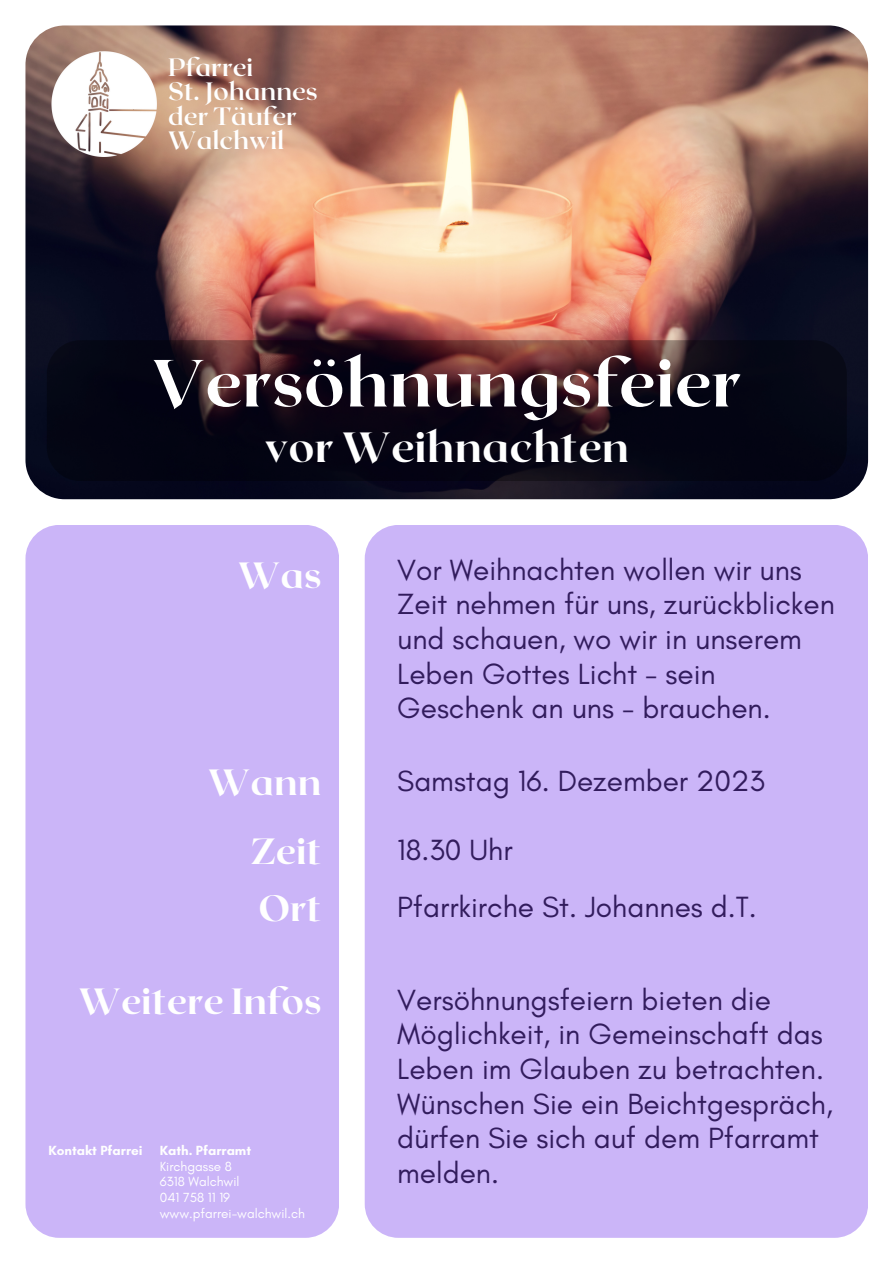
<style>
.page{position:relative;width:894px;height:1264px;background:#fff}
.page>*{position:absolute;margin:0;border:0;box-sizing:border-box;transform-origin:0 0}
.t1{font:800 66.45px "Roxborough CF";color:#fff}
.t2{font:800 42.15px "Roxborough CF";color:#fff}
.t3{font:800 36.45px "Roxborough CF";color:#fff}
.t4{font:29.7px/34.7px "Glacial Indifference";color:#321c5d}
.t5{font:700 25.05px "Roxborough CF";color:#fff}
.t6{font:13.5px "Glacial Indifference";color:#fff}
.t7{font:700 13.5px "Glacial Indifference";color:#fff}
</style>
<div class="page">
<div style="left:25px;top:525px;width:314px;height:712px;background:#cbb5f8;border-radius:34px"></div>
<div style="left:364px;top:525px;width:503px;height:712px;background:#cbb5f8;border-radius:34px"></div>
<img style="left:25px;top:25px;width:842px;height:474px;border-radius:39px">
<svg style="left:47px;top:340px;width:799px;height:141px;background:#150c18"></svg>
<img style="left:51px;top:52px;width:106px;height:104px">
<p class="t5" style="left:168px;top:51px;width:86px">Pfarrei</p>
<p class="t5" style="left:168px;top:75px;width:151px">St. Johannes</p>
<p class="t5" style="left:168px;top:100px;width:130px">der Täufer</p>
<p class="t5" style="left:168px;top:124px;width:117px">Walchwil</p>
<p class="t1" style="left:152px;top:340px;width:590px">Versöhnungsfeier</p>
<p class="t2" style="left:264px;top:420px;width:366px">vor Weihnachten</p>
<p class="t3" style="left:238px;top:551px;width:85px">Was</p>
<p class="t3" style="left:208px;top:758px;width:115px">Wann</p>
<p class="t3" style="left:250px;top:827px;width:73px">Zeit</p>
<p class="t4" style="left:397px;top:552px;width:439px">Vor Weihnachten wollen wir uns<br>Zeit nehmen für uns, zurückblicken und schauen, wo wir in unserem<br>Leben Gottes Licht - sein<br>Geschenk an uns - brauchen.</p>
<p class="t4" style="left:397px;top:762px;width:369px">Samstag 16. Dezember 2023</p>
<p class="t4" style="left:397px;top:831px;width:117px">18.30 Uhr</p>
<p class="t3" style="left:258px;top:885px;width:65px">Ort</p>
<p class="t4" style="left:397px;top:889px;width:361px">Pfarrkirche St. Johannes d.T.</p>
<p class="t3" style="left:79px;top:977px;width:244px">Weitere Infos</p>
<p class="t7" style="left:49px;top:1141px;width:96px">Kontakt Pfarrei</p>
<p class="t7" style="left:160px;top:1141px;width:93px">Kath. Pfarramt</p>
<p class="t6" style="left:160px;top:1157px;width:74px">Kirchgasse 8</p>
<p class="t6" style="left:160px;top:1173px;width:81px">6318 Walchwil</p>
<p class="t6" style="left:160px;top:1189px;width:72px">041 758 11 19</p>
<p class="t6" style="left:160px;top:1204px;width:146px">www.pfarrei-walchwil.ch</p>
<p class="t4" style="left:397px;top:981px;width:437px">Versöhnungsfeiern bieten die<br>Möglichkeit, in Gemeinschaft das<br>Leben im Glauben zu betrachten.<br>Wünschen Sie ein Beichtgespräch, dürfen Sie sich auf dem Pfarramt melden.</p>
</div>
